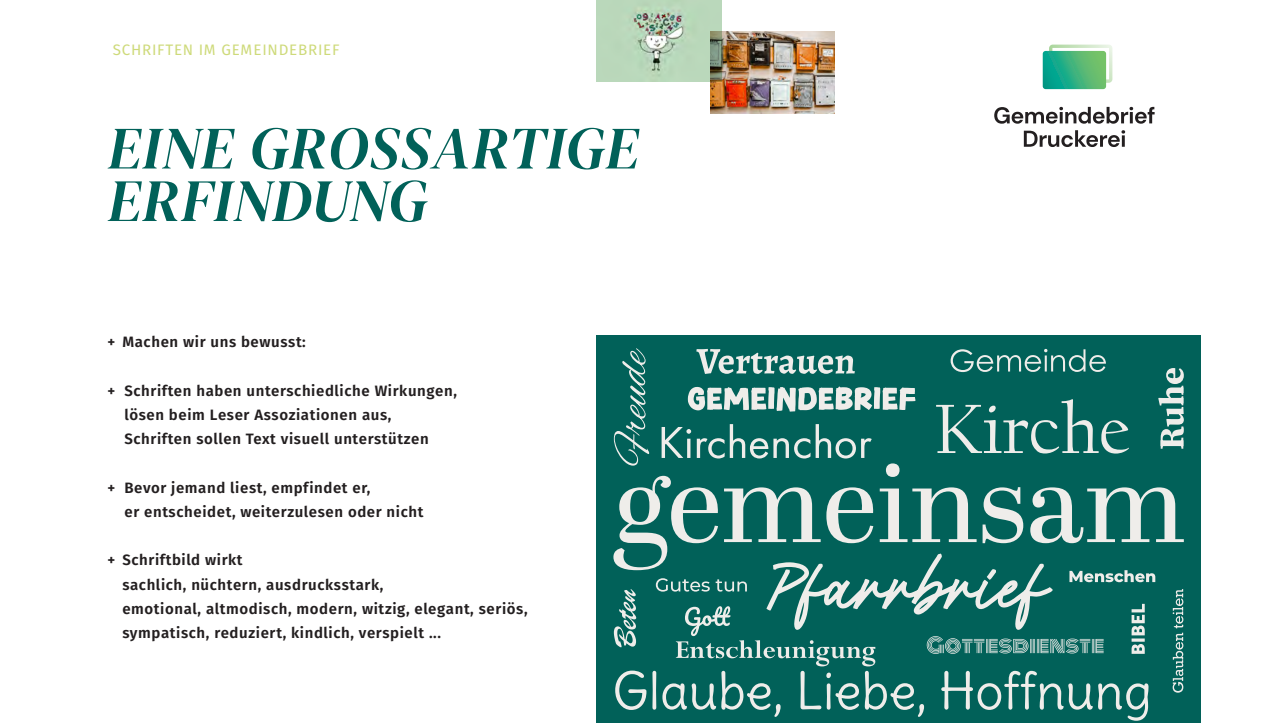
<style>
.page{position:relative;width:1263px;height:723px;background:#fff}
.page>*{position:absolute;margin:0;border:0;box-sizing:border-box;transform-origin:0 0}
.t1{font:italic 60px/52.5px "DM Serif Display";letter-spacing:.015em;color:#016159}
.t2{font:15.15px "Fira Sans";letter-spacing:.05em;color:#ceda7a}
.t3{font:600 15px/24.3px "Fira Sans";letter-spacing:.04em;color:#231f20}
</style>
<div class="page">
<svg style="left:1024px;top:130px;width:101px;height:17px"></svg>
<svg style="left:994px;top:107px;width:160px;height:17px"></svg>
<svg style="left:1043px;top:45px;width:69px;height:44px"></svg>
<img style="left:596px;top:0;width:125px;height:81px">
<img style="left:710px;top:32px;width:124px;height:81px">
<div style="left:596px;top:335px;width:605px;height:388px;background:#016159"></div>
<svg style="left:688px;top:386px;width:227px;height:26px"></svg>
<svg style="left:1173px;top:589px;width:10px;height:104px"></svg>
<svg style="left:613px;top:463px;width:571px;height:97px"></svg>
<svg style="left:614px;top:348px;width:35px;height:118px"></svg>
<svg style="left:936px;top:399px;width:193px;height:54px"></svg>
<svg style="left:950px;top:349px;width:156px;height:23px"></svg>
<svg style="left:662px;top:424px;width:210px;height:34px"></svg>
<svg style="left:1158px;top:368px;width:26px;height:81px"></svg>
<svg style="left:696px;top:349px;width:159px;height:25px"></svg>
<svg style="left:614px;top:553px;width:541px;height:168px"></svg>
<p class="t2" style="left:113px;top:38px;width:228px">SCHRIFTEN IM GEMEINDEBRIEF</p>
<h1 class="t1" style="left:107px;top:123px;width:533px">EINE GROSSARTIGE<br>ERFINDUNG</h1>
<p class="t3" style="left:107px;top:329px;width:200px">+ Machen wir uns bewusst:</p>
<p class="t3" style="left:124px;top:377px;width:334px;text-indent:-17px">+ Schriften haben unterschiedliche Wirkungen, lösen beim Leser Assoziationen aus,<br>Schriften sollen Text visuell unterstützen</p>
<p class="t3" style="left:124px;top:474px;width:301px;text-indent:-17px">+ Bevor jemand liest, empfindet er,<br>er entscheidet, weiterzulesen oder nicht</p>
<p class="t3" style="left:122px;top:547px;width:407px;text-indent:-15px">+ Schriftbild wirkt<br>sachlich, nüchtern, ausdrucksstark,<br>emotional, altmodisch, modern, witzig, elegant, seriös, sympatisch, reduziert, kindlich, verspielt ...</p>
</div>
